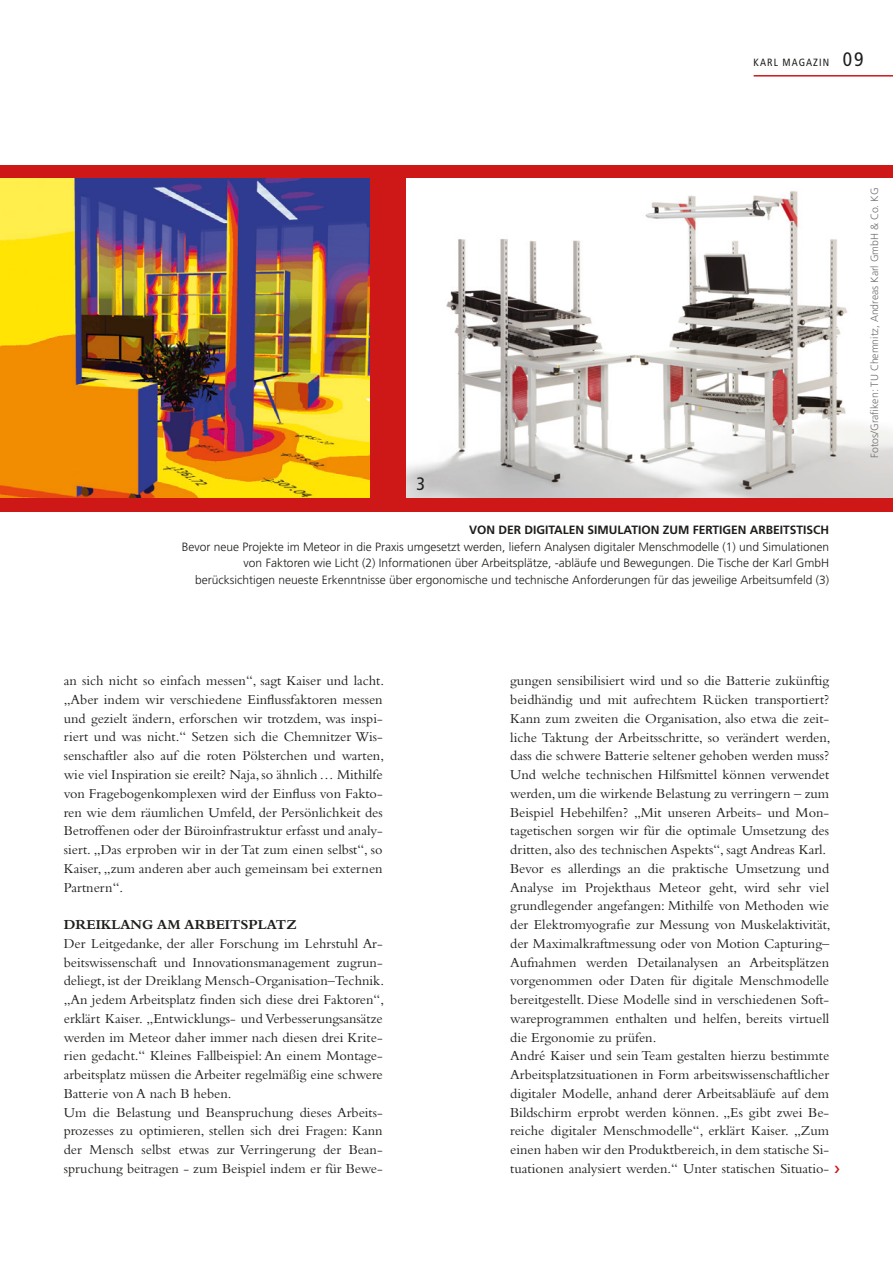
<style>
.page{position:relative;width:893px;height:1263px;background:#fff}
.page>*{position:absolute;margin:0;border:0;box-sizing:border-box;transform-origin:0 0}
.t1{font:condensed 18px "Frutiger";color:#1d1d1b}
.t2{font:14.25px/18.8px "Bembo";color:#1d1d1b}
.t3{font:700 14.25px "Bembo";color:#1d1d1b}
.t4{font:300 12px/16.5px "Frutiger CE";color:#1d1d1b;text-align:right}
.t5{font:700 12px "Frutiger CE";color:#1d1d1b}
.t6{font:300 10.5px "Frutiger";color:#70706f}
.t7{font:condensed 10.5px "Frutiger";letter-spacing:.1em;color:#1d1d1b}
.s1{font-size:19.5px}
</style>
<div class="page">
<div style="left:0;top:165px;width:893px;height:346px;background:#cd1817"></div>
<hr style="left:754px;top:75px;width:139px;height:2px;background:#cd1817">
<img style="left:0;top:179px;width:370px;height:319px">
<img style="left:406px;top:179px;width:487px;height:319px">
<p class="t7" style="left:754px;top:57px;width:112px">KARL MAGAZIN <span class="s1">09</span></p>
<p class="t1" style="left:416px;top:474px;width:10px">3</p>
<p class="t5" style="left:469px;top:523px;width:361px">VON DER DIGITALEN SIMULATION ZUM FERTIGEN ARBEITSTISCH</p>
<p class="t4" style="left:182px;top:538px;width:649px">Bevor neue Projekte im Meteor in die Praxis umgesetzt werden, liefern Analysen digitaler Menschmodelle (1) und Simulationen von Faktoren wie Licht (2) Informationen über Arbeitsplätze, -abläufe und Bewegungen. Die Tische der Karl GmbH berücksichtigen neueste Erkenntnisse über ergonomische und technische Anforderungen für das jeweilige Arbeitsumfeld (3)</p>
<p class="t2" style="left:64px;top:671px;width:322px;text-align:justify">an sich nicht so einfach messen“, sagt Kaiser und lacht. „Aber indem wir verschiedene Einflussfaktoren messen und gezielt ändern, erforschen wir trotzdem, was inspi&shy;riert und was nicht.“ Setzen sich die Chemnitzer Wis&shy;senschaftler also auf die roten Pölsterchen und warten, wie viel Inspiration sie ereilt? Naja, so ähnlich… Mithilfe von Fragebogenkomplexen wird der Einfluss von Fakto&shy;ren wie dem räumlichen Umfeld, der Persönlichkeit des Betroffenen oder der Büroinfrastruktur erfasst und analy&shy;siert. „Das erproben wir in der Tat zum einen selbst“, so Kaiser, „zum anderen aber auch gemeinsam bei externen Partnern“.</p>
<p class="t3" style="left:64px;top:916px;width:235px">DREIKLANG AM ARBEITSPLATZ</p>
<p class="t2" style="left:64px;top:934px;width:322px">Der Leitgedanke, der aller Forschung im Lehrstuhl Ar&shy;beitswissenschaft und Innovationsmanagement zugrun&shy;deliegt, ist der Dreiklang Mensch-Organisation–Technik. „An jedem Arbeitsplatz finden sich diese drei Faktoren“, erklärt Kaiser. „Entwicklungs- und Verbesserungsansätze werden im Meteor daher immer nach diesen drei Krite&shy;rien gedacht.“ Kleines Fallbeispiel: An einem Montage&shy;arbeitsplatz müssen die Arbeiter regelmäßig eine schwere Batterie von A nach B heben.<br>Um die Belastung und Beanspruchung dieses Arbeits&shy;prozesses zu optimieren, stellen sich drei Fragen: Kann der Mensch selbst etwas zur Verringerung der Bean&shy;spruchung beitragen - zum Beispiel indem er für Bewe-</p>
<p class="t2" style="left:510px;top:671px;width:322px">gungen sensibilisiert wird und so die Batterie zukünftig beidhändig und mit aufrechtem Rücken transportiert?<br>Kann zum zweiten die Organisation, also etwa die zeit&shy;liche Taktung der Arbeitsschritte, so verändert werden, dass die schwere Batterie seltener gehoben werden muss?<br>Und welche technischen Hilfsmittel können verwendet werden, um die wirkende Belastung zu verringern – zum Beispiel Hebehilfen? „Mit unseren Arbeits- und Mon&shy;tagetischen sorgen wir für die optimale Umsetzung des dritten, also des technischen Aspekts“, sagt Andreas Karl.<br>Bevor es allerdings an die praktische Umsetzung und Analyse im Projekthaus Meteor geht, wird sehr viel grundlegender angefangen: Mithilfe von Methoden wie der Elektromyografie zur Messung von Muskelaktivität, der Maximalkraftmessung oder von Motion Capturing– Aufnahmen werden Detailanalysen an Arbeitsplätzen vorgenommen oder Daten für digitale Menschmodelle bereitgestellt. Diese Modelle sind in verschiedenen Soft&shy;wareprogrammen enthalten und helfen, bereits virtuell die Ergonomie zu prüfen.<br>André Kaiser und sein Team gestalten hierzu bestimmte Arbeitsplatzsituationen in Form arbeitswissenschaftlicher digitaler Modelle, anhand derer Arbeitsabläufe auf dem Bildschirm erprobt werden können. „Es gibt zwei Be&shy;reiche digitaler Menschmodelle“, erklärt Kaiser. „Zum einen haben wir den Produktbereich, in dem statische Si&shy;tuationen analysiert werden.“ Unter statischen Situatio-</p>
<p class="t6" style="left:869px;top:458px;width:271px;rotate:-90deg">Fotos/Grafiken: TU Chemnitz, Andreas Karl GmbH &amp; Co. KG</p>
</div>
